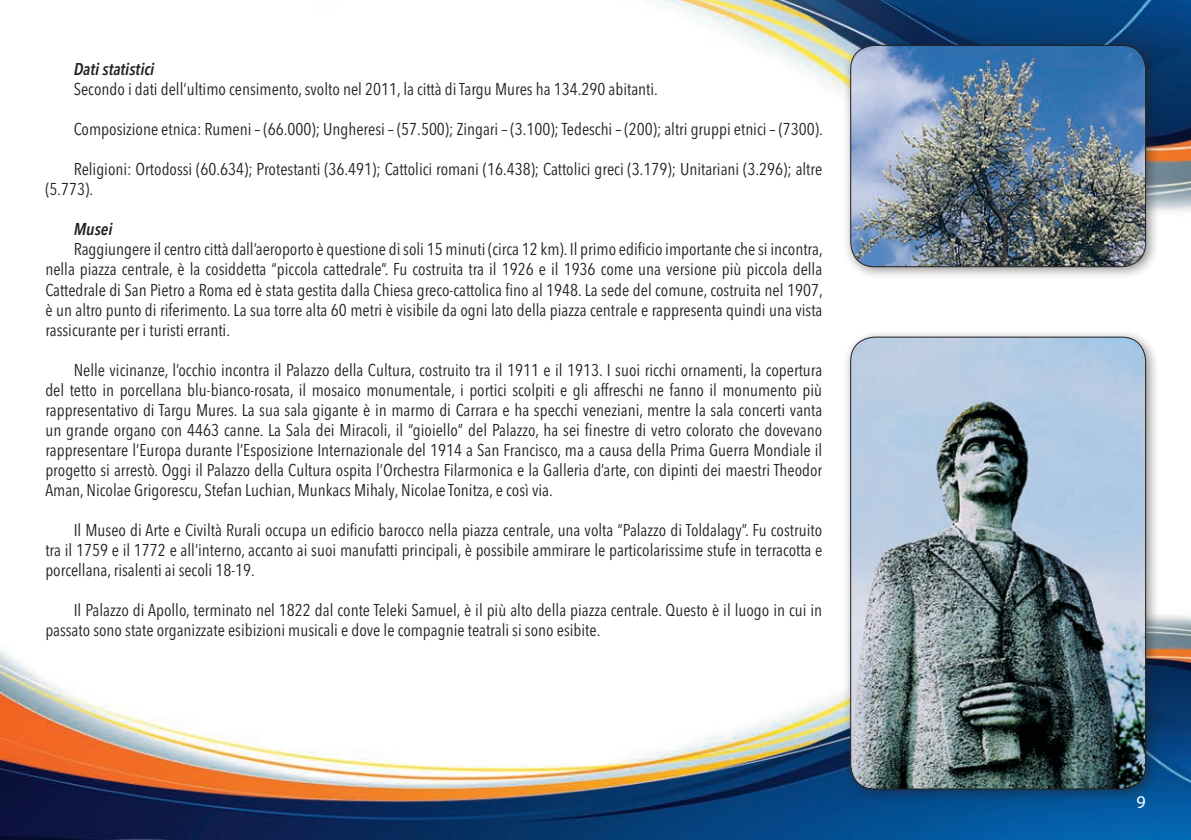
<style>
.page{position:relative;width:1191px;height:840px;background:#fff}
.page>*{position:absolute;margin:0;border:0;box-sizing:border-box;transform-origin:0 0}
.t1{font:18px "Myriad Pro";color:#fff}
.t2{font:condensed 17px/20px "Avenir Next LT Pro";color:#231f20;text-align:justify}
.t3{font:italic 600 condensed 17px "Avenir Next LT Pro";color:#231f20}
</style>
<div class="page">
<img style="left:0;top:0;width:1191px;height:839px">
<div style="left:842px;top:37px;width:317px;height:243px;background:#231f20;opacity:.5"></div>
<img style="left:850px;top:45px;width:295px;height:221px">
<div style="left:850px;top:45px;width:295px;height:222px;border:1px solid #231f20;border-radius:24px"></div>
<div style="left:842px;top:328px;width:317px;height:474px;background:#231f20;opacity:.5"></div>
<img style="left:850px;top:337px;width:295px;height:451px">
<div style="left:850px;top:337px;width:295px;height:451px;border:1px solid #231f20;border-radius:24px"></div>
<p class="t3" style="left:74px;top:59px;width:82px">Dati statistici</p>
<p class="t2" style="left:74px;top:79px;width:585px">Secondo i dati dell’ultimo censimento, svolto nel 2011, la città di Targu Mures ha 134.290 abitanti.</p>
<p class="t2" style="left:74px;top:119px;width:750px">Composizione etnica: Rumeni – (66.000); Ungheresi – (57.500); Zingari – (3.100); Tedeschi – (200); altri gruppi etnici – (7300).</p>
<p class="t2" style="left:45px;top:159px;width:778px;text-indent:28px">Religioni: Ortodossi (60.634); Protestanti (36.491); Cattolici romani (16.438); Cattolici greci (3.179); Unitariani (3.296); altre (5.773).</p>
<p class="t3" style="left:74px;top:219px;width:40px">Musei</p>
<p class="t2" style="left:45px;top:239px;width:779px;text-indent:28px">Raggiungere il centro città dall’aeroporto è questione di soli 15 minuti (circa 12 km). Il primo edificio importante che si incontra, nella piazza centrale, è la cosiddetta “piccola cattedrale”. Fu costruita tra il 1926 e il 1936 come una versione più piccola della Cattedrale di San Pietro a Roma ed è stata gestita dalla Chiesa greco-cattolica fino al 1948. La sede del comune, costruita nel 1907, è un altro punto di riferimento. La sua torre alta 60 metri è visibile da ogni lato della piazza centrale e rappresenta quindi una vista rassicurante per i turisti erranti.</p>
<p class="t2" style="left:45px;top:359px;width:778px;text-indent:28px">Nelle vicinanze, l’occhio incontra il Palazzo della Cultura, costruito tra il 1911 e il 1913. I suoi ricchi ornamenti, la copertura del tetto in porcellana blu-bianco-rosata, il mosaico monumentale, i portici scolpiti e gli affreschi ne fanno il monumento più rappresentativo di Targu Mures. La sua sala gigante è in marmo di Carrara e ha specchi veneziani, mentre la sala concerti vanta un grande organo con 4463 canne. La Sala dei Miracoli, il “gioiello” del Palazzo, ha sei finestre di vetro colorato che dovevano rappresentare l’Europa durante l’Esposizione Internazionale del 1914 a San Francisco, ma a causa della Prima Guerra Mondiale il progetto si arrestò. Oggi il Palazzo della Cultura ospita l’Orchestra Filarmonica e la Galleria d’arte, con dipinti dei maestri Theodor Aman, Nicolae Grigorescu, Stefan Luchian, Munkacs Mihaly, Nicolae Tonitza, e così via.</p>
<p class="t2" style="left:45px;top:519px;width:778px;text-indent:28px">Il Museo di Arte e Civiltà Rurali occupa un edificio barocco nella piazza centrale, una volta “Palazzo di Toldalagy”. Fu costruito tra il 1759 e il 1772 e all’interno, accanto ai suoi manufatti principali, è possibile ammirare le particolarissime stufe in terracotta e porcellana, risalenti ai secoli 18-19.</p>
<p class="t2" style="left:45px;top:599px;width:778px;text-indent:28px">Il Palazzo di Apollo, terminato nel 1822 dal conte Teleki Samuel, è il più alto della piazza centrale. Questo è il luogo in cui in passato sono state organizzate esibizioni musicali e dove le compagnie teatrali si sono esibite.</p>
<p class="t1" style="left:1136px;top:790px;width:11px">9</p>
</div>
